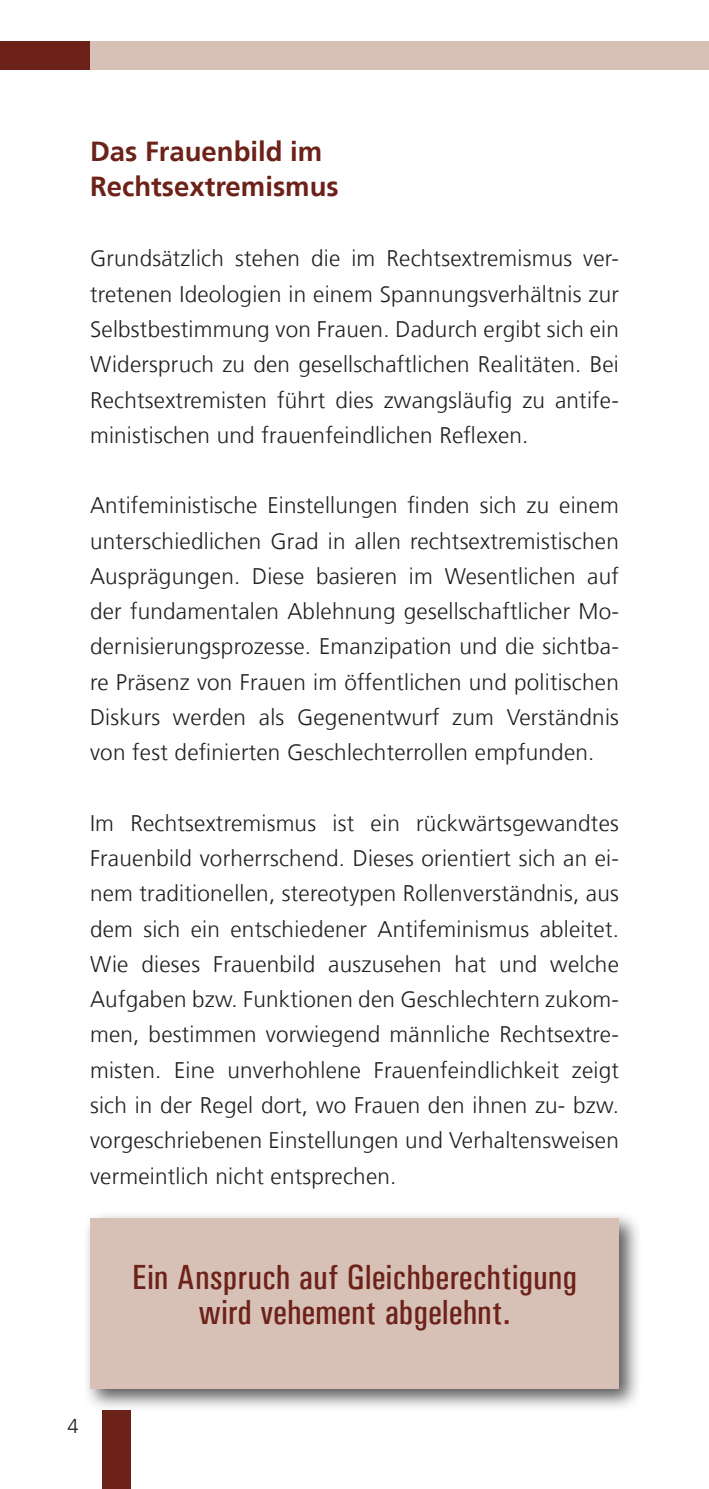
<style>
.page{position:relative;width:709px;height:1489px;background:#fff}
.page>*{position:absolute;margin:0;border:0;box-sizing:border-box;transform-origin:0 0}
.t1{font:35px/35.2px "Univers Condensed";letter-spacing:.01em;color:#6c2119;text-align:center}
.t2{font:700 27.5px/35.2px "NDS Frutiger";color:#6c2119}
.t3{font:300 22.5px/35.2px "NDS Frutiger";letter-spacing:.01em;color:#231f20;text-align:justify}
.t4{font:300 20px "NDS Frutiger";color:#231f20}
</style>
<div class="page">
<div style="left:103px;top:1409px;width:28px;height:79px;background:#6c2119"></div>
<div style="left:90px;top:42px;width:619px;height:28px;background:#d7c0b6"></div>
<div style="left:0;top:42px;width:90px;height:28px;background:#6c2119"></div>
<div style="left:83px;top:1211px;width:558px;height:200px;background:#231f20;opacity:.75"></div>
<div style="left:90px;top:1218px;width:529px;height:170px;background:#d7c0b6"></div>
<p class="t2" style="left:90px;top:133px;width:250px">Das Frauenbild im<br>Rechtsextremismus</p>
<p class="t3" style="left:90px;top:241px;width:530px">Grundsätzlich stehen die im Rechtsextremismus ver&shy;tretenen Ideologien in einem Spannungsverhältnis zur Selbstbestimmung von Frauen. Dadurch ergibt sich ein Widerspruch zu den gesellschaftlichen Realitäten. Bei Rechtsextremisten führt dies zwangsläufig zu antife&shy;ministischen und frauenfeindlichen Reflexen.</p>
<p class="t3" style="left:90px;top:488px;width:530px">Antifeministische Einstellungen finden sich zu einem unterschiedlichen Grad in allen rechtsextremistischen Ausprägungen. Diese basieren im Wesentlichen auf der fundamentalen Ablehnung gesellschaftlicher Mo&shy;dernisierungsprozesse. Emanzipation und die sichtba&shy;re Präsenz von Frauen im öffentlichen und politischen Diskurs werden als Gegenentwurf zum Verständnis von fest definierten Geschlechterrollen empfunden.</p>
<p class="t3" style="left:90px;top:805px;width:530px">Im Rechtsextremismus ist ein rückwärtsgewandtes Frauenbild vorherrschend. Dieses orientiert sich an ei&shy;nem traditionellen, stereotypen Rollenverständnis, aus dem sich ein entschiedener Antifeminismus ableitet.<br>Wie dieses Frauenbild auszusehen hat und welche Aufgaben bzw. Funktionen den Geschlechtern zukom&shy;men, bestimmen vorwiegend männliche Rechtsextre&shy;misten. Eine unverhohlene Frauenfeindlichkeit zeigt sich in der Regel dort, wo Frauen den ihnen zu- bzw. vorgeschriebenen Einstellungen und Verhaltensweisen vermeintlich nicht entsprechen.</p>
<h1 class="t1" style="left:132px;top:1259px;width:446px">Ein Anspruch auf Gleichberechtigung wird vehement abgelehnt.</h1>
<p class="t4" style="left:67px;top:1414px;width:13px">4</p>
</div>
